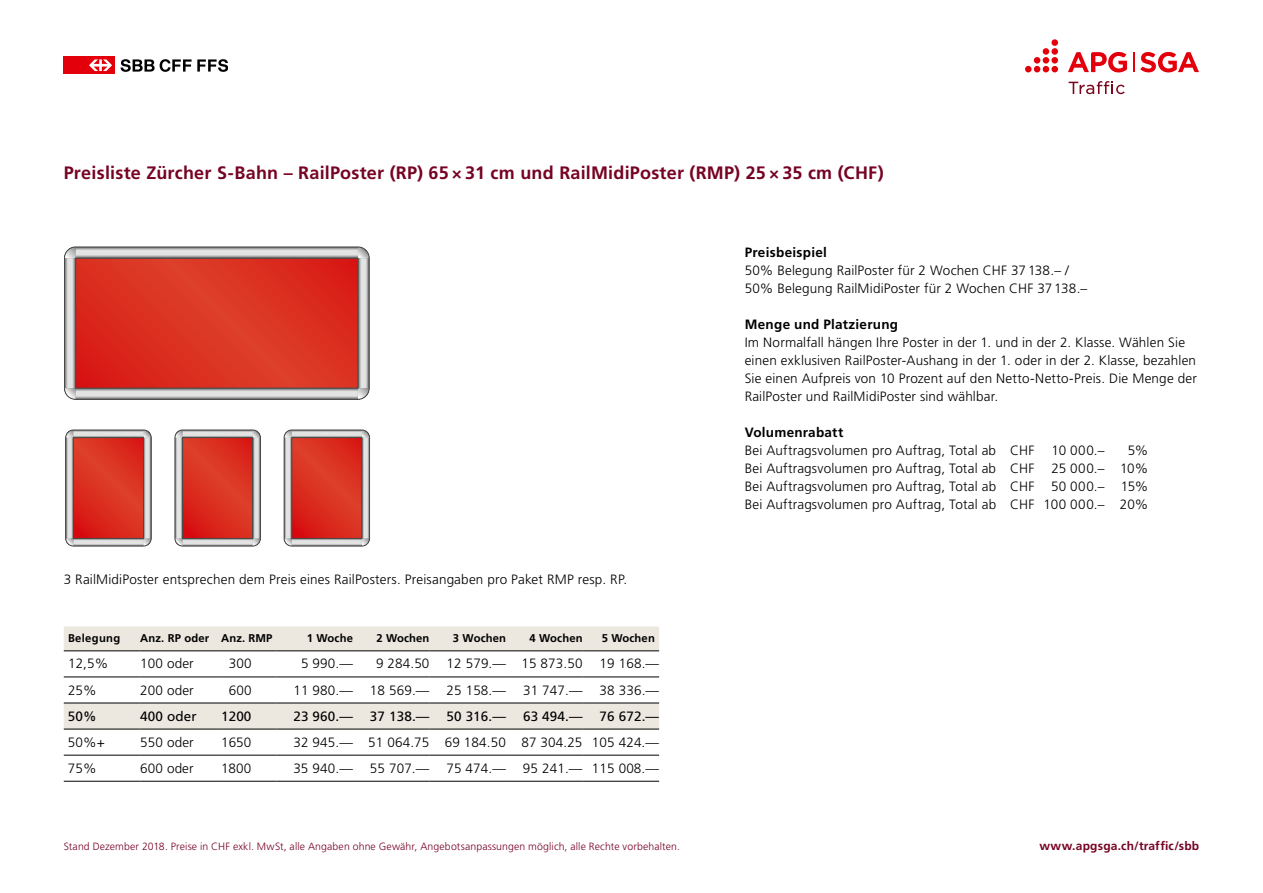
<style>
.page{position:relative;width:1263px;height:893px;background:#fff}
.page>*{position:absolute;margin:0;border:0;box-sizing:border-box;transform-origin:0 0}
.t1{font:700 18px "Frutiger LT Std";letter-spacing:.015em;color:#760324}
.t2{font:300 13.5px/18px "Frutiger LT Std";letter-spacing:.01em;color:#000}
.t3{font:13.5px "Frutiger LT Std";letter-spacing:.01em;color:#000}
.t4{font:700 13.5px "Frutiger LT Std";letter-spacing:.02em;color:#000}
.t5{font:700 12px "Frutiger LT Std";letter-spacing:.015em;color:#760324}
.t6{font:700 11.25px "Frutiger LT Std";letter-spacing:.01em;color:#000}
.t7{font:300 10.5px "Frutiger LT Std";letter-spacing:.01em;color:#760324}
</style>
<div class="page">
<hr style="left:1133px;top:52px;width:2px;height:20px;background:#e3000b">
<svg style="left:1140px;top:52px;width:59px;height:20px"></svg>
<div style="left:1034px;top:57px;width:6px;height:7px;background:#e3000b;border-radius:50%"></div>
<svg style="left:1025px;top:66px;width:24px;height:6px"></svg>
<div style="left:1043px;top:57px;width:6px;height:7px;background:#e3000b;border-radius:50%"></div>
<div style="left:1043px;top:48px;width:6px;height:7px;background:#e3000b;border-radius:50%"></div>
<div style="left:1051px;top:66px;width:7px;height:6px;background:#e3000b;border-radius:50%"></div>
<div style="left:1051px;top:57px;width:7px;height:7px;background:#e3000b;border-radius:50%"></div>
<div style="left:1051px;top:48px;width:7px;height:7px;background:#e3000b;border-radius:50%"></div>
<div style="left:1051px;top:39px;width:7px;height:7px;background:#e3000b;border-radius:50%"></div>
<svg style="left:1068px;top:52px;width:59px;height:20px"></svg>
<svg style="left:1068px;top:81px;width:57px;height:13px"></svg>
<svg style="left:121px;top:59px;width:107px;height:13px"></svg>
<div style="left:64px;top:57px;width:51px;height:17px;background:#e3000b"></div>
<svg style="left:89px;top:59px;width:23px;height:12px"></svg>
<svg style="left:65px;top:247px;width:304px;height:152px"></svg>
<svg style="left:66px;top:430px;width:85px;height:116px"></svg>
<svg style="left:175px;top:430px;width:85px;height:116px"></svg>
<svg style="left:284px;top:430px;width:86px;height:116px"></svg>
<svg style="left:64px;top:626px;width:595px;height:103px;fill:#ece7df"></svg>
<hr style="left:64px;top:651px;width:76px;height:1px;background:#000">
<hr style="left:140px;top:651px;width:81px;height:1px;background:#000">
<hr style="left:221px;top:651px;width:55px;height:1px;background:#000">
<hr style="left:276px;top:651px;width:77px;height:1px;background:#000">
<hr style="left:353px;top:651px;width:76px;height:1px;background:#000">
<hr style="left:429px;top:651px;width:77px;height:1px;background:#000">
<hr style="left:506px;top:651px;width:77px;height:1px;background:#000">
<hr style="left:583px;top:651px;width:76px;height:1px;background:#000">
<hr style="left:64px;top:677px;width:76px;height:1px;background:#000">
<hr style="left:140px;top:677px;width:81px;height:1px;background:#000">
<hr style="left:221px;top:677px;width:55px;height:1px;background:#000">
<hr style="left:276px;top:677px;width:77px;height:1px;background:#000">
<hr style="left:353px;top:677px;width:76px;height:1px;background:#000">
<hr style="left:429px;top:677px;width:77px;height:1px;background:#000">
<hr style="left:506px;top:677px;width:77px;height:1px;background:#000">
<hr style="left:583px;top:677px;width:76px;height:1px;background:#000">
<hr style="left:64px;top:703px;width:76px;height:1px;background:#000">
<hr style="left:140px;top:703px;width:81px;height:1px;background:#000">
<hr style="left:221px;top:703px;width:55px;height:1px;background:#000">
<hr style="left:276px;top:703px;width:77px;height:1px;background:#000">
<hr style="left:353px;top:703px;width:76px;height:1px;background:#000">
<hr style="left:429px;top:703px;width:77px;height:1px;background:#000">
<hr style="left:506px;top:703px;width:77px;height:1px;background:#000">
<hr style="left:583px;top:703px;width:76px;height:1px;background:#000">
<hr style="left:64px;top:729px;width:76px;height:1px;background:#000">
<hr style="left:140px;top:729px;width:81px;height:1px;background:#000">
<hr style="left:221px;top:729px;width:55px;height:1px;background:#000">
<hr style="left:276px;top:729px;width:77px;height:1px;background:#000">
<hr style="left:353px;top:729px;width:76px;height:1px;background:#000">
<hr style="left:429px;top:729px;width:77px;height:1px;background:#000">
<hr style="left:506px;top:729px;width:77px;height:1px;background:#000">
<hr style="left:583px;top:729px;width:76px;height:1px;background:#000">
<hr style="left:64px;top:755px;width:76px;height:1px;background:#000">
<hr style="left:140px;top:755px;width:81px;height:1px;background:#000">
<hr style="left:221px;top:755px;width:55px;height:1px;background:#000">
<hr style="left:276px;top:755px;width:77px;height:1px;background:#000">
<hr style="left:353px;top:755px;width:76px;height:1px;background:#000">
<hr style="left:429px;top:755px;width:77px;height:1px;background:#000">
<hr style="left:506px;top:755px;width:77px;height:1px;background:#000">
<hr style="left:583px;top:755px;width:76px;height:1px;background:#000">
<hr style="left:64px;top:781px;width:76px;height:1px;background:#000">
<hr style="left:140px;top:781px;width:81px;height:1px;background:#000">
<hr style="left:221px;top:781px;width:55px;height:1px;background:#000">
<hr style="left:276px;top:781px;width:77px;height:1px;background:#000">
<hr style="left:353px;top:781px;width:76px;height:1px;background:#000">
<hr style="left:429px;top:781px;width:77px;height:1px;background:#000">
<hr style="left:506px;top:781px;width:77px;height:1px;background:#000">
<hr style="left:583px;top:781px;width:76px;height:1px;background:#000">
<h1 class="t1" style="left:64px;top:162px;width:821px">Preisliste Zürcher S-Bahn – RailPoster (RP) 65 × 31 cm und RailMidiPoster (RMP) 25 × 35 cm (CHF)</h1>
<p class="t2" style="left:64px;top:570px;width:565px">3 RailMidiPoster entsprechen dem Preis eines RailPosters. Preisangaben pro Paket RMP resp. RP.</p>
<p class="t6" style="left:68px;top:632px;width:54px">Belegung</p>
<p class="t6" style="left:140px;top:632px;width:134px">Anz. RP oder Anz. RMP</p>
<p class="t6" style="left:307px;top:632px;width:48px">1 Woche</p>
<p class="t6" style="left:376px;top:632px;width:55px">2 Wochen</p>
<p class="t6" style="left:453px;top:632px;width:55px">3 Wochen</p>
<p class="t6" style="left:529px;top:632px;width:55px">4 Wochen</p>
<p class="t6" style="left:602px;top:632px;width:55px">5 Wochen</p>
<p class="t2" style="left:68px;top:655px;width:42px">12,5%</p>
<p class="t2" style="left:140px;top:655px;width:55px">100 oder</p>
<p class="t2" style="left:229px;top:655px;width:24px">300</p>
<p class="t2" style="left:301px;top:655px;width:53px">5 990.—</p>
<p class="t2" style="left:376px;top:655px;width:55px">9 284.50</p>
<p class="t2" style="left:446px;top:655px;width:138px">12 579.— 15 873.50</p>
<p class="t2" style="left:600px;top:655px;width:61px">19 168.—</p>
<p class="t2" style="left:68px;top:681px;width:30px">25%</p>
<p class="t2" style="left:140px;top:681px;width:55px">200 oder</p>
<p class="t2" style="left:229px;top:681px;width:24px">600</p>
<p class="t2" style="left:293px;top:681px;width:61px">11 980.—</p>
<p class="t2" style="left:370px;top:681px;width:61px">18 569.—</p>
<p class="t2" style="left:446px;top:681px;width:61px">25 158.—</p>
<p class="t2" style="left:523px;top:681px;width:61px">31 747.—</p>
<p class="t2" style="left:600px;top:681px;width:61px">38 336.—</p>
<p class="t3" style="left:68px;top:708px;width:30px">50%</p>
<p class="t3" style="left:140px;top:708px;width:58px">400 oder</p>
<p class="t3" style="left:221px;top:708px;width:32px">1200</p>
<p class="t3" style="left:293px;top:708px;width:61px">23 960.—</p>
<p class="t3" style="left:370px;top:708px;width:61px">37 138.—</p>
<p class="t3" style="left:446px;top:708px;width:61px">50 316.—</p>
<p class="t3" style="left:523px;top:708px;width:61px">63 494.—</p>
<p class="t3" style="left:599px;top:708px;width:61px">76 672.—</p>
<p class="t2" style="left:68px;top:733px;width:39px">50%+</p>
<p class="t2" style="left:140px;top:733px;width:55px">550 oder</p>
<p class="t2" style="left:221px;top:733px;width:32px">1650</p>
<p class="t2" style="left:293px;top:733px;width:367px">32 945.— 51 064.75 69 184.50 87 304.25 105 424.—</p>
<p class="t2" style="left:68px;top:759px;width:30px">75%</p>
<p class="t2" style="left:140px;top:759px;width:55px">600 oder</p>
<p class="t2" style="left:221px;top:759px;width:32px">1800</p>
<p class="t2" style="left:293px;top:759px;width:61px">35 940.—</p>
<p class="t2" style="left:370px;top:759px;width:61px">55 707.—</p>
<p class="t2" style="left:446px;top:759px;width:61px">75 474.—</p>
<p class="t2" style="left:523px;top:759px;width:138px">95 241.— 115 008.—</p>
<p class="t4" style="left:745px;top:244px;width:84px">Preisbeispiel</p>
<p class="t2" style="left:745px;top:261px;width:344px">50% Belegung RailPoster für 2 Wochen CHF 37 138.– /<br>50% Belegung RailMidiPoster für 2 Wochen CHF 37 138.–</p>
<p class="t4" style="left:745px;top:316px;width:155px">Menge und Platzierung</p>
<p class="t2" style="left:745px;top:333px;width:454px">Im Normalfall hängen Ihre Poster in der 1. und in der 2. Klasse. Wählen Sie einen exklusiven RailPoster-Aushang in der 1. oder in der 2. Klasse, bezahlen Sie einen Aufpreis von 10 Prozent auf den Netto-Netto-Preis. Die Menge der RailPoster und RailMidiPoster sind wählbar.</p>
<p class="t4" style="left:745px;top:424px;width:100px">Volumenrabatt</p>
<p class="t2" style="left:745px;top:441px;width:291px">Bei Auftragsvolumen pro Auftrag, Total ab CHF</p>
<p class="t2" style="left:1051px;top:441px;width:55px">10 000.–</p>
<p class="t2" style="left:1128px;top:441px;width:22px">5%</p>
<p class="t2" style="left:745px;top:459px;width:291px">Bei Auftragsvolumen pro Auftrag, Total ab CHF</p>
<p class="t2" style="left:745px;top:459px;width:405px;text-align:justify;text-indent:307px">25 000.– 10% Bei Auftragsvolumen pro Auftrag, Total ab CHF 50 000.– 15% Bei Auftragsvolumen pro Auftrag, Total ab CHF 100 000.– 20%</p>
<p class="t7" style="left:64px;top:841px;width:618px">Stand Dezember 2018. Preise in CHF exkl. MwSt, alle Angaben ohne Gewähr, Angebotsanpassungen möglich, alle Rechte vorbehalten.</p>
<p class="t5" style="left:1039px;top:839px;width:161px">www.apgsga.ch/traffic/sbb</p>
</div>
